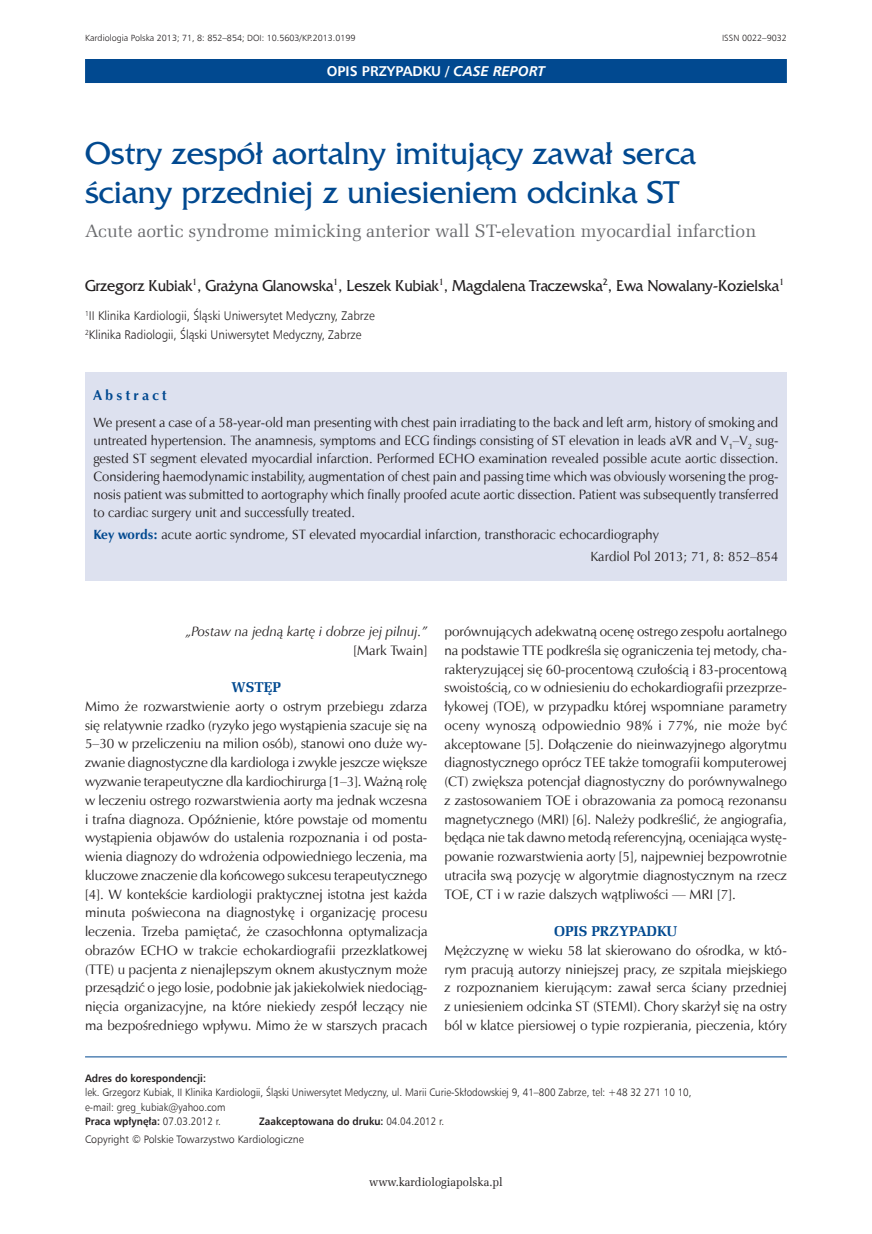
<style>
.page{position:relative;width:872px;height:1234px;background:#fff}
.page>*{position:absolute;margin:0;border:0;box-sizing:border-box;transform-origin:0 0}
._01_Tytul_pierwszy{font:33px/39px "France";color:#014990}
._02_Tytul_drugi{font:18px "Zapf Ellipt EU";color:#6c6d70}
._03_Autor{font:16.5px "France";letter-spacing:-.01em;color:#231f20;scale:.94 1}
.t1{font:700 14.25px "Humnst 777 EU";color:#fff}
._06_Srodtytul_1{font:700 14.25px "Zapf Ellipt EU";color:#014990}
._13_Streszczenie_sro{font:700 14.25px "Zapf Humnst EU";letter-spacing:.23em;color:#014990}
._09_Tekst_pierwszy_P{font:13.65px/18.8px "Zapf Humnst EU";color:#231f20;text-align:justify}
._09_Tekst_pierwszy_A{font:italic 13.65px "Zapf Humnst EU";color:#231f20}
._09_Tekst_pierwszy_A-2{font:13.65px "Zapf Humnst EU";color:#231f20}
._11_Streszczenie_ang{font:13.5px/18px "Zapf Humnst EU";color:#231f20;text-align:justify}
._11_Streszczenie_slo{font:13.5px "Zapf Humnst EU";color:#231f20}
._14_Streszczenie_Kar{font:13.5px "Zapf Humnst EU";color:#231f20}
._04_Praca{font:12.6px "Humnst 777 Lt EU";color:#231f20;scale:.93 1}
.t2{font:12px "Zapf Ellipt EU";color:#231f20;scale:.95 1}
._05_Adres_do_korespo{font:10.8px/14.2px "Humnst 777 Lt EU";color:#231f20;scale:.92 1}
._05_Adres_do_korespo-2{font:10.8px "Humnst 777 Lt EU";color:#231f20}
._05_Adres_do_korespo-3{font:700 10.8px "Humnst 777 EU";color:#231f20;scale:.92 1}
._30_Pagina_nad_paski{font:9px "Humnst 777 Lt EU";color:#231f20}
.s1{font-style:italic}
.s2{font-weight:700;color:#014990}
.s3{font-family:"Humnst 777 EU";font-weight:700}
.s4{font-family:"Humnst 777 Lt EU";font-weight:400}
</style>
<div class="page">
<div style="left:85px;top:59px;width:702px;height:24px;background:#014990"></div>
<div style="left:85px;top:372px;width:702px;height:208px;background:#dde1ef"></div>
<hr style="left:85px;top:1056px;width:702px;height:1px;background:#014990">
<p class="_30_Pagina_nad_paski" style="left:85px;top:33px;width:272px">Kardiologia Polska 2013; 71, 8: 852–854; DOI: 10.5603/KP.2013.0199</p>
<p class="_30_Pagina_nad_paski" style="left:722px;top:33px;width:66px">ISSN 0022–9032</p>
<p class="t1" style="left:327px;top:62px;width:220px">OPIS PRZYPADKU / <span class="s1">CASE REPORT</span></p>
<p class="_01_Tytul_pierwszy" style="left:85px;top:134px;width:612px">Ostry zespół aortalny imitujący zawał serca ściany przedniej z uniesieniem odcinka ST</p>
<p class="_02_Tytul_drugi" style="left:85px;top:220px;width:672px">Acute aortic syndrome mimicking anterior wall ST-elevation myocardial infarction</p>
<p class="_03_Autor" style="left:85px;top:276px;width:745px">Grzegorz Kubiak<sup>1</sup>, Grażyna Glanowska<sup>1</sup>, Leszek Kubiak<sup>1</sup>, Magdalena Traczewska<sup>2</sup>, Ewa Nowalany-Kozielska<sup>1</sup></p>
<p class="_04_Praca" style="left:85px;top:308px;width:313px"><sup>1</sup>II Klinika Kardiologii, Śląski Uniwersytet Medyczny, Zabrze</p>
<p class="_04_Praca" style="left:85px;top:327px;width:299px"><sup>2</sup>Klinika Radiologii, Śląski Uniwersytet Medyczny, Zabrze</p>
<p class="_13_Streszczenie_sro" style="left:94px;top:386px;width:75px">Abstract</p>
<p class="_11_Streszczenie_ang" style="left:94px;top:413px;width:686px">We present a case of a 58-year-old man presenting with chest pain irradiating to the back and left arm, history of smoking and untreated hypertension. The anamnesis, symptoms and ECG findings consisting of ST elevation in leads aVR and V<sub>1</sub>–V<sub>2</sub> sug&shy;gested ST segment elevated myocardial infarction. Performed ECHO examination revealed possible acute aortic dissection.<br>Considering haemodynamic instability, augmentation of chest pain and passing time which was obviously worsening the prog&shy;nosis patient was submitted to aortography which finally proofed acute aortic dissection. Patient was subsequently transferred to cardiac surgery unit and successfully treated.</p>
<p class="_11_Streszczenie_slo" style="left:94px;top:526px;width:567px"><span class="s2">Key words:</span> acute aortic syndrome, ST elevated myocardial infarction, transthoracic echocardiography</p>
<p class="_14_Streszczenie_Kar" style="left:590px;top:548px;width:189px">Kardiol Pol 2013; 71, 8: 852–854</p>
<p class="_09_Tekst_pierwszy_A" style="left:186px;top:622px;width:243px">„Postaw na jedną kartę i dobrze jej pilnuj.”</p>
<p class="_09_Tekst_pierwszy_A-2" style="left:353px;top:641px;width:76px">[Mark Twain]</p>
<p class="_06_Srodtytul_1" style="left:231px;top:678px;width:51px">WSTĘP</p>
<p class="_09_Tekst_pierwszy_P" style="left:85px;top:696px;width:344px">Mimo że rozwarstwienie aorty o ostrym przebiegu zdarza się relatywnie rzadko (ryzyko jego wystąpienia szacuje się na 5–30 w przeliczeniu na milion osób), stanowi ono duże wy&shy;zwanie diagnostyczne dla kardiologa i zwykle jeszcze większe wyzwanie terapeutyczne dla kardiochirurga [1–3]. Ważną rolę w leczeniu ostrego rozwarstwienia aorty ma jednak wczesna i trafna diagnoza. Opóźnienie, które powstaje od momentu wystąpienia objawów do ustalenia rozpoznania i od posta&shy;wienia diagnozy do wdrożenia odpowiedniego leczenia, ma kluczowe znaczenie dla końcowego sukcesu terapeutycznego [4]. W kontekście kardiologii praktycznej istotna jest każda minuta poświecona na diagnostykę i organizację procesu leczenia. Trzeba pamiętać, że czasochłonna optymalizacja obrazów ECHO w trakcie echokardiografii przezklatkowej (TTE) u pacjenta z nienajlepszym oknem akustycznym może przesądzić o jego losie, podobnie jak jakiekolwiek niedociąg&shy;nięcia organizacyjne, na które niekiedy zespół leczący nie ma bezpośredniego wpływu. Mimo że w starszych pracach</p>
<p class="_09_Tekst_pierwszy_P" style="left:444px;top:621px;width:344px">porównujących adekwatną ocenę ostrego zespołu aortalnego na podstawie TTE podkreśla się ograniczenia tej metody, cha&shy;rakteryzującej się 60-procentową czułością i 83-procentową swoistością, co w odniesieniu do echokardiografii przezprze&shy;łykowej (TOE), w przypadku której wspomniane parametry oceny wynoszą odpowiednio 98% i 77%, nie może być akceptowane [5]. Dołączenie do nieinwazyjnego algorytmu diagnostycznego oprócz TEE także tomografii komputerowej (CT) zwiększa potencjał diagnostyczny do porównywalnego z zastosowaniem TOE i obrazowania za pomocą rezonansu magnetycznego (MRI) [6]. Należy podkreślić, że angiografia, będąca nie tak dawno metodą referencyjną, oceniająca wystę&shy;powanie rozwarstwienia aorty [5], najpewniej bezpowrotnie utraciła swą pozycję w algorytmie diagnostycznym na rzecz TOE, CT i w razie dalszych wątpliwości — MRI [7].</p>
<p class="_06_Srodtytul_1" style="left:554px;top:922px;width:125px">OPIS PRZYPADKU</p>
<p class="_09_Tekst_pierwszy_P" style="left:444px;top:940px;width:344px">Mężczyznę w wieku 58 lat skierowano do ośrodka, w któ&shy;rym pracują autorzy niniejszej pracy, ze szpitala miejskiego z rozpoznaniem kierującym: zawał serca ściany przedniej z uniesieniem odcinka ST (STEMI). Chory skarżył się na ostry ból w klatce piersiowej o typie rozpierania, pieczenia, który</p>
<p class="_05_Adres_do_korespo" style="left:85px;top:1070px;width:661px"><span class="s3">Adres do korespondencji:<br></span>lek. Grzegorz Kubiak, II Klinika Kardiologii, Śląski Uniwersytet Medyczny, ul. Marii Curie-Skłodowskiej 9, 41–800 Zabrze, tel: +48 32 271 10 10, e-mail: greg_kubiak@yahoo.com<br><span class="s3">Praca wpłynęła:</span> 07.03.2012 r.</p>
<p class="_05_Adres_do_korespo-3" style="left:259px;top:1113px;width:203px">Zaakceptowana do druku: <span class="s4">04.04.2012 r.</span></p>
<p class="_05_Adres_do_korespo-2" style="left:85px;top:1132px;width:220px">Copyright © Polskie Towarzystwo Kardiologiczne</p>
<p class="t2" style="left:369px;top:1174px;width:142px">www.kardiologiapolska.pl</p>
</div>
